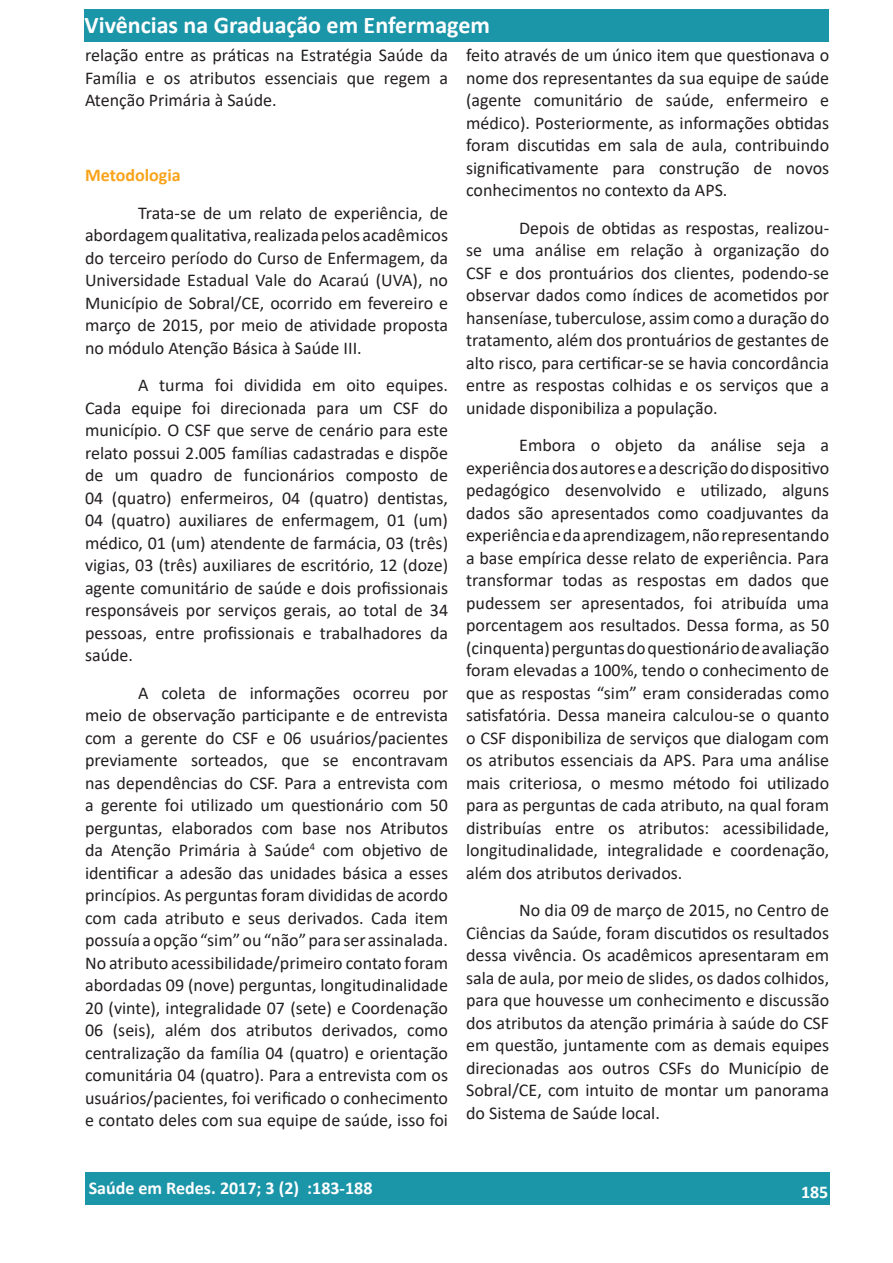
<style>
.page{position:relative;width:893px;height:1263px;background:#fff}
.page>*{position:absolute;margin:0;border:0;box-sizing:border-box;transform-origin:0 0}
.t1{font:700 24px "Calibri";color:#fff}
.t2{font:18px/22.5px "Calibri";color:#231f20;text-align:justify}
.t3{font:700 18px "Calibri";color:#fff}
.t4{font:700 18px "Calibri";color:#f9a31b}
</style>
<div class="page">
<div style="left:85px;top:1172px;width:744px;height:33px;background:#1b95a8"></div>
<div style="left:85px;top:9px;width:744px;height:33px;background:#1b95a8"></div>
<h1 class="t1" style="left:85px;top:8px;width:407px">Vivências na Graduação em Enfermagem</h1>
<p class="t2" style="left:85px;top:44px;width:365px">relação entre as práticas na Estratégia Saúde da Família e os atributos essenciais que regem a Atenção Primária à Saúde.</p>
<p class="t4" style="left:85px;top:163px;width:97px">Metodologia</p>
<p class="t2" style="left:85px;top:201px;width:365px;text-indent:53px">Trata-se de um relato de experiência, de abordagem qualitativa, realizada pelos acadêmicos do terceiro período do Curso de Enfermagem, da Universidade Estadual Vale do Acaraú (UVA), no Município de Sobral/CE, ocorrido em fevereiro e março de 2015, por meio de atividade proposta no módulo Atenção Básica à Saúde III.</p>
<p class="t2" style="left:85px;top:374px;width:365px;text-indent:53px">A turma foi dividida em oito equipes.<br>Cada equipe foi direcionada para um CSF do município. O CSF que serve de cenário para este relato possui 2.005 famílias cadastradas e dispõe de um quadro de funcionários composto de 04 (quatro) enfermeiros, 04 (quatro) dentistas, 04 (quatro) auxiliares de enfermagem, 01 (um) médico, 01 (um) atendente de farmácia, 03 (três) vigias, 03 (três) auxiliares de escritório, 12 (doze) agente comunitário de saúde e dois profissionais responsáveis por serviços gerais, ao total de 34 pessoas, entre profissionais e trabalhadores da saúde.</p>
<p class="t2" style="left:85px;top:681px;width:365px;text-indent:53px">A coleta de informações ocorreu por meio de observação participante e de entrevista com a gerente do CSF e 06 usuários/pacientes previamente sorteados, que se encontravam nas dependências do CSF. Para a entrevista com a gerente foi utilizado um questionário com 50 perguntas, elaborados com base nos Atributos da Atenção Primária à Saúde<sup>4</sup> com objetivo de identificar a adesão das unidades básica a esses princípios. As perguntas foram divididas de acordo com cada atributo e seus derivados. Cada item possuía a opção “sim” ou “não” para ser assinalada.<br>No atributo acessibilidade/primeiro contato foram abordadas 09 (nove) perguntas, longitudinalidade 20 (vinte), integralidade 07 (sete) e Coordenação 06 (seis), além dos atributos derivados, como centralização da família 04 (quatro) e orientação comunitária 04 (quatro). Para a entrevista com os usuários/pacientes, foi verificado o conhecimento e contato deles com sua equipe de saúde, isso foi</p>
<p class="t2" style="left:466px;top:44px;width:365px">feito através de um único item que questionava o nome dos representantes da sua equipe de saúde (agente comunitário de saúde, enfermeiro e médico). Posteriormente, as informações obtidas foram discutidas em sala de aula, contribuindo significativamente para construção de novos conhecimentos no contexto da APS.</p>
<p class="t2" style="left:466px;top:216px;width:365px;text-indent:53px">Depois de obtidas as respostas, realizou&shy;se uma análise em relação à organização do CSF e dos prontuários dos clientes, podendo-se observar dados como índices de acometidos por hanseníase, tuberculose, assim como a duração do tratamento, além dos prontuários de gestantes de alto risco, para certificar-se se havia concordância entre as respostas colhidas e os serviços que a unidade disponibiliza a população.</p>
<p class="t2" style="left:466px;top:434px;width:365px;text-indent:53px">Embora o objeto da análise seja a experiência dos autores e a descrição do dispositivo pedagógico desenvolvido e utilizado, alguns dados são apresentados como coadjuvantes da experiência e da aprendizagem, não representando a base empírica desse relato de experiência. Para transformar todas as respostas em dados que pudessem ser apresentados, foi atribuída uma porcentagem aos resultados. Dessa forma, as 50 (cinquenta) perguntas do questionário de avaliação foram elevadas a 100%, tendo o conhecimento de que as respostas “sim” eram consideradas como satisfatória. Dessa maneira calculou-se o quanto o CSF disponibiliza de serviços que dialogam com os atributos essenciais da APS. Para uma análise mais criteriosa, o mesmo método foi utilizado para as perguntas de cada atributo, na qual foram distribuías entre os atributos: acessibilidade, longitudinalidade, integralidade e coordenação, além dos atributos derivados.</p>
<p class="t2" style="left:466px;top:899px;width:365px;text-indent:53px">No dia 09 de março de 2015, no Centro de Ciências da Saúde, foram discutidos os resultados dessa vivência. Os acadêmicos apresentaram em sala de aula, por meio de slides, os dados colhidos, para que houvesse um conhecimento e discussão dos atributos da atenção primária à saúde do CSF em questão, juntamente com as demais equipes direcionadas aos outros CSFs do Município de Sobral/CE, com intuito de montar um panorama do Sistema de Saúde local.</p>
<p class="t3" style="left:89px;top:1175px;width:285px">Saúde em Redes. 2017; 3 (2) :183-188</p>
<p class="t3" style="left:801px;top:1179px;width:29px">185</p>
</div>
